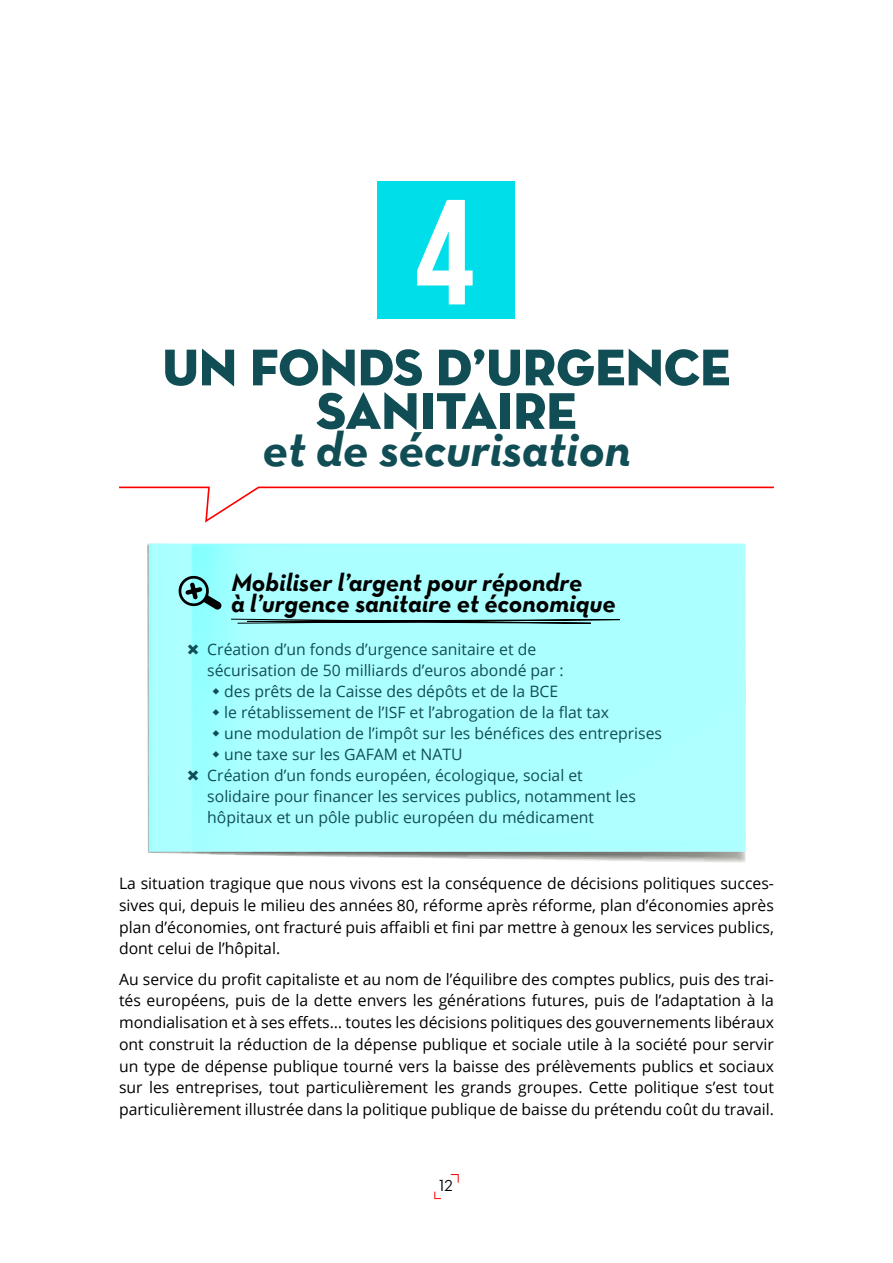
<style>
.page{position:relative;width:893px;height:1263px;background:#fff}
.page>*{position:absolute;margin:0;border:0;box-sizing:border-box;transform-origin:0 0}
.t1{font:700 149.25px "Bebas Neue";color:#fff}
.t2{font:52.5px/43.5px "Neutra Disp Titling";color:#114d54;text-align:center}
.t3{font:49.2px "Neutra Text Bold Italic Alt";color:#114d54}
.t4{font:25.5px/21.8px "Neutra Text Bold Italic Alt";color:#000}
.t5{font:16.2px "Neutra Text Book Alt";color:#000}
.t6{font:15.75px/21.8px "Open Sans";color:#000;text-align:justify}
.t7{font:15.75px "Open Sans";color:#114d54}
</style>
<div class="page">
<svg style="left:434px;top:1191px;width:7px;height:8px"></svg>
<svg style="left:450px;top:1174px;width:9px;height:9px"></svg>
<img style="left:147px;top:543px;width:598px;height:319px">
<div style="left:149px;top:544px;width:596px;height:308px;background:#acffff"></div>
<svg style="left:119px;top:486px;width:655px;height:37px"></svg>
<div style="left:377px;top:181px;width:138px;height:138px;background:#00dfe9"></div>
<svg style="left:230px;top:618px;width:390px;height:6px;background:#568080"></svg>
<svg style="left:179px;top:576px;width:43px;height:34px"></svg>
<svg style="left:188px;top:644px;width:10px;height:10px"></svg>
<svg style="left:213px;top:688px;width:6px;height:6px"></svg>
<svg style="left:213px;top:709px;width:6px;height:6px"></svg>
<svg style="left:213px;top:730px;width:6px;height:6px"></svg>
<svg style="left:213px;top:751px;width:6px;height:6px"></svg>
<svg style="left:188px;top:770px;width:10px;height:10px"></svg>
<h1 class="t1" style="left:415px;top:171px;width:61px">4</h1>
<h2 class="t2" style="left:162px;top:346px;width:570px">UN FONDS D’URGENCE<br>SANITAIRE</h2>
<h3 class="t3" style="left:262px;top:419px;width:370px">et de sécurisation</h3>
<h3 class="t4" style="left:231px;top:570px;width:386px">Mobiliser l’argent pour répondre<br>à l’urgence sanitaire et économique</h3>
<p class="t7" style="left:207px;top:638px;width:330px">Création d’un fonds d’urgence sanitaire et de</p>
<p class="t7" style="left:207px;top:659px;width:358px">sécurisation de 50 milliards d’euros abondé par :</p>
<p class="t7" style="left:224px;top:680px;width:335px">des prêts de la Caisse des dépôts et de la BCE</p>
<p class="t7" style="left:224px;top:701px;width:386px">le rétablissement de l’ISF et l’abrogation de la flat tax</p>
<p class="t7" style="left:224px;top:722px;width:439px">une modulation de l’impôt sur les bénéfices des entreprises</p>
<p class="t7" style="left:224px;top:743px;width:240px">une taxe sur les GAFAM et NATU</p>
<p class="t7" style="left:207px;top:764px;width:377px">Création d’un fonds européen, écologique, social et</p>
<p class="t7" style="left:207px;top:785px;width:430px">solidaire pour financer les services publics, notamment les</p>
<p class="t7" style="left:207px;top:806px;width:388px">hôpitaux et un pôle public européen du médicament</p>
<p class="t6" style="left:119px;top:872px;width:656px">La situation tragique que nous vivons est la conséquence de décisions politiques succes&shy;sives qui, depuis le milieu des années 80, réforme après réforme, plan d’économies après plan d’économies, ont fracturé puis affaibli et fini par mettre à genoux les services publics, dont celui de l’hôpital.</p>
<p class="t6" style="left:119px;top:968px;width:656px">Au service du profit capitaliste et au nom de l’équilibre des comptes publics, puis des trai&shy;tés européens, puis de la dette envers les générations futures, puis de l’adaptation à la mondialisation et à ses effets… toutes les décisions politiques des gouvernements libéraux ont construit la réduction de la dépense publique et sociale utile à la société pour servir un type de dépense publique tourné vers la baisse des prélèvements publics et sociaux sur les entreprises, tout particulièrement les grands groupes. Cette politique s’est tout particulièrement illustrée dans la politique publique de baisse du prétendu coût du travail.</p>
<p class="t5" style="left:439px;top:1176px;width:15px">12</p>
</div>
